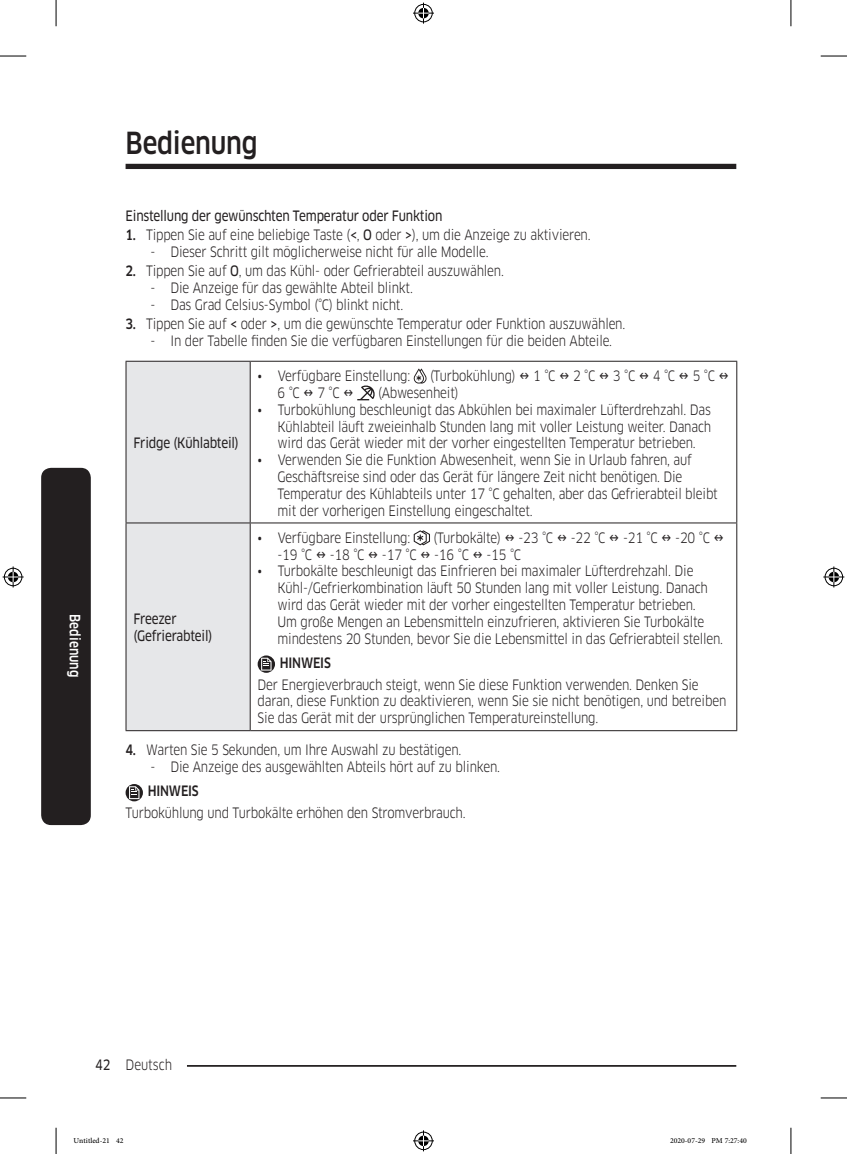
<style>
.page{position:relative;width:847px;height:1154px;background:#fff}
.page>*{position:absolute;margin:0;border:0;box-sizing:border-box;transform-origin:0 0}
.t1{font:500 29.75px "Samsung Clan Pro";letter-spacing:-.01em;color:#231f20;scale:.85 1}
.t2{font:14px/16.8px "Samsung Clan Pro";letter-spacing:-.015em;color:#231f20;scale:.85 1}
.t3{font:14px/16.8px "Samsung Clan Pro News";letter-spacing:-.015em;color:#231f20;scale:.85 1}
.DL_DT_Icon{font:500 14px "Samsung Clan Pro";letter-spacing:-.015em;color:#231f20;scale:.85 1}
.Sidebar{font:500 14px "Samsung Clan Pro";color:#fff;scale:.85 1}
.t4{font:10.5px "Adobe Arabic";color:#000}
.s1{font-weight:500}
.s2{font-family:"Samsung Clan Pro News"}
</style>
<div class="page">
<div style="left:125px;top:164px;width:611px;height:5px;background:#231f20"></div>
<hr style="left:125px;top:1065px;width:611px;height:2px;background:#231f20">
<div style="left:111px;top:1055px;width:76px;height:17px;background:#fff"></div>
<div style="left:41px;top:468px;width:50px;height:357px;background:#231f20;border-radius:10px"></div>
<div style="left:126px;top:362px;width:124px;height:368px;background:#e6e7e9"></div>
<hr style="left:125px;top:361px;width:125px;height:1px;background:#231f20">
<hr style="left:125px;top:362px;width:1px;height:160px;background:#231f20">
<hr style="left:250px;top:361px;width:487px;height:1px;background:#231f20">
<hr style="left:250px;top:362px;width:1px;height:160px;background:#231f20">
<hr style="left:736px;top:362px;width:1px;height:160px;background:#231f20">
<hr style="left:125px;top:522px;width:125px;height:1px;background:#231f20">
<hr style="left:125px;top:523px;width:1px;height:207px;background:#231f20">
<hr style="left:250px;top:522px;width:487px;height:1px;background:#231f20">
<hr style="left:250px;top:523px;width:1px;height:207px;background:#231f20">
<hr style="left:736px;top:523px;width:1px;height:207px;background:#231f20">
<hr style="left:125px;top:730px;width:125px;height:1px;background:#231f20">
<hr style="left:250px;top:730px;width:487px;height:1px;background:#231f20">
<svg style="left:413px;top:369px;width:13px;height:14px"></svg>
<svg style="left:357px;top:385px;width:17px;height:15px"></svg>
<svg style="left:413px;top:530px;width:17px;height:15px"></svg>
<svg style="left:257px;top:655px;width:18px;height:18px"></svg>
<svg style="left:261px;top:658px;width:10px;height:12px"></svg>
<svg style="left:125px;top:784px;width:18px;height:17px"></svg>
<svg style="left:129px;top:786px;width:10px;height:13px"></svg>
<svg style="left:0;top:56px;width:26px;height:1px"></svg>
<svg style="left:820px;top:56px;width:26px;height:1px"></svg>
<svg style="left:0;top:1097px;width:26px;height:1px"></svg>
<svg style="left:820px;top:1097px;width:26px;height:1px"></svg>
<svg style="left:56px;top:0;width:1px;height:26px"></svg>
<svg style="left:56px;top:1128px;width:1px;height:26px"></svg>
<svg style="left:790px;top:0;width:1px;height:26px"></svg>
<svg style="left:790px;top:1128px;width:1px;height:26px"></svg>
<svg style="left:413px;top:3px;width:21px;height:21px"></svg>
<svg style="left:413px;top:1130px;width:21px;height:21px"></svg>
<svg style="left:3px;top:566px;width:21px;height:21px"></svg>
<svg style="left:823px;top:566px;width:21px;height:21px"></svg>
<h1 class="t1" style="left:125px;top:125px;width:157px">Bedienung</h1>
<h4 class="t3" style="left:125px;top:207px;width:374px">Einstellung der gewünschten Temperatur oder Funktion</h4>
<p class="t2" style="left:125px;top:227px;width:548px"><span class="s1">1.</span> Tippen Sie auf eine beliebige Taste (<span class="s2">&lt;</span>, <span class="s2">O</span> oder <span class="s2">&gt;</span>), um die Anzeige zu aktivieren.</p>
<p class="t2" style="left:150px;top:243px;width:399px">- Dieser Schritt gilt möglicherweise nicht für alle Modelle.</p>
<p class="t2" style="left:125px;top:263px;width:446px"><span class="s1">2.</span> Tippen Sie auf <span class="s2">O</span>, um das Kühl- oder Gefrierabteil auszuwählen.</p>
<p class="t2" style="left:150px;top:279px;width:310px">- Die Anzeige für das gewählte Abteil blinkt.</p>
<p class="t2" style="left:150px;top:296px;width:299px">- Das Grad Celsius-Symbol (°C) blinkt nicht.</p>
<p class="t2" style="left:125px;top:316px;width:589px"><span class="s1">3.</span> Tippen Sie auf <span class="s2">&lt;</span> oder <span class="s2">&gt;</span>, um die gewünschte Temperatur oder Funktion auszuwählen.</p>
<p class="t2" style="left:150px;top:332px;width:544px">- In der Tabelle finden Sie die verfügbaren Einstellungen für die beiden Abteile.</p>
<p class="Sidebar" style="left:83px;top:614px;width:76px;rotate:90deg">Bedienung</p>
<p class="t3" style="left:133px;top:434px;width:125px">Fridge (Kühlabteil)</p>
<p class="t2" style="left:257px;top:367px;width:181px">• Verfügbare Einstellung:</p>
<p class="t2" style="left:430px;top:367px;width:353px">(Turbokühlung) ■ 1 °C ■ 2 °C ■ 3 °C ■ 4 °C ■ 5 °C ■</p>
<p class="t2" style="left:277px;top:384px;width:91px">6 °C ■ 7 °C ■</p>
<p class="t2" style="left:378px;top:384px;width:96px">(Abwesenheit)</p>
<p class="t2" style="left:277px;top:401px;width:511px;text-align:justify;text-indent:-20px">• Turbokühlung beschleunigt das Abkühlen bei maximaler Lüfterdrehzahl. Das Kühlabteil läuft zweieinhalb Stunden lang mit voller Leistung weiter. Danach wird das Gerät wieder mit der vorher eingestellten Temperatur betrieben.</p>
<p class="t2" style="left:277px;top:451px;width:519px;text-indent:-20px">• Verwenden Sie die Funktion Abwesenheit, wenn Sie in Urlaub fahren, auf Geschäftsreise sind oder das Gerät für längere Zeit nicht benötigen. Die Temperatur des Kühlabteils unter 17 °C gehalten, aber das Gefrierabteil bleibt mit der vorherigen Einstellung eingeschaltet.</p>
<p class="t2" style="left:277px;top:529px;width:526px;text-indent:156px">(Turbokälte) ■ -23 °C ■ -22 °C ■ -21 °C ■ -20 °C ■ -19 °C ■ -18 °C ■ -17 °C ■ -16 °C ■ -15 °C</p>
<p class="t2" style="left:277px;top:563px;width:525px;text-indent:-20px">• Turbokälte beschleunigt das Einfrieren bei maximaler Lüfterdrehzahl. Die Kühl-/Gefrierkombination läuft 50 Stunden lang mit voller Leistung. Danach wird das Gerät wieder mit der vorher eingestellten Temperatur betrieben.<br>Um große Mengen an Lebensmitteln einzufrieren, aktivieren Sie Turbokälte mindestens 20 Stunden, bevor Sie die Lebensmittel in das Gefrierabteil stellen.</p>
<p class="DL_DT_Icon" style="left:280px;top:654px;width:62px">HINWEIS</p>
<p class="t2" style="left:257px;top:676px;width:552px">Der Energieverbrauch steigt, wenn Sie diese Funktion verwenden. Denken Sie daran, diese Funktion zu deaktivieren, wenn Sie sie nicht benötigen, und betreiben<br>Sie das Gerät mit der ursprünglichen Temperatureinstellung.</p>
<p class="t2" style="left:125px;top:742px;width:396px"><span class="s1">4.</span> Warten Sie 5 Sekunden, um Ihre Auswahl zu bestätigen.</p>
<p class="t2" style="left:150px;top:758px;width:412px">- Die Anzeige des ausgewählten Abteils hört auf zu blinken.</p>
<p class="DL_DT_Icon" style="left:148px;top:783px;width:62px">HINWEIS</p>
<p class="t2" style="left:125px;top:804px;width:401px">Turbokühlung und Turbokälte erhöhen den Stromverbrauch.</p>
<p class="t2" style="left:257px;top:529px;width:181px">• Verfügbare Einstellung:</p>
<p class="t3" style="left:133px;top:610px;width:94px">Freezer (Gefrierabteil)</p>
<p class="t2" style="left:95px;top:1056px;width:92px"><span class="s2">42</span> Deutsch</p>
<p class="t4" style="left:74px;top:1133px;width:51px">Untitled-21 42</p>
<p class="t4" style="left:669px;top:1133px;width:78px">2020-07-29 PM 7:27:40</p>
</div>
